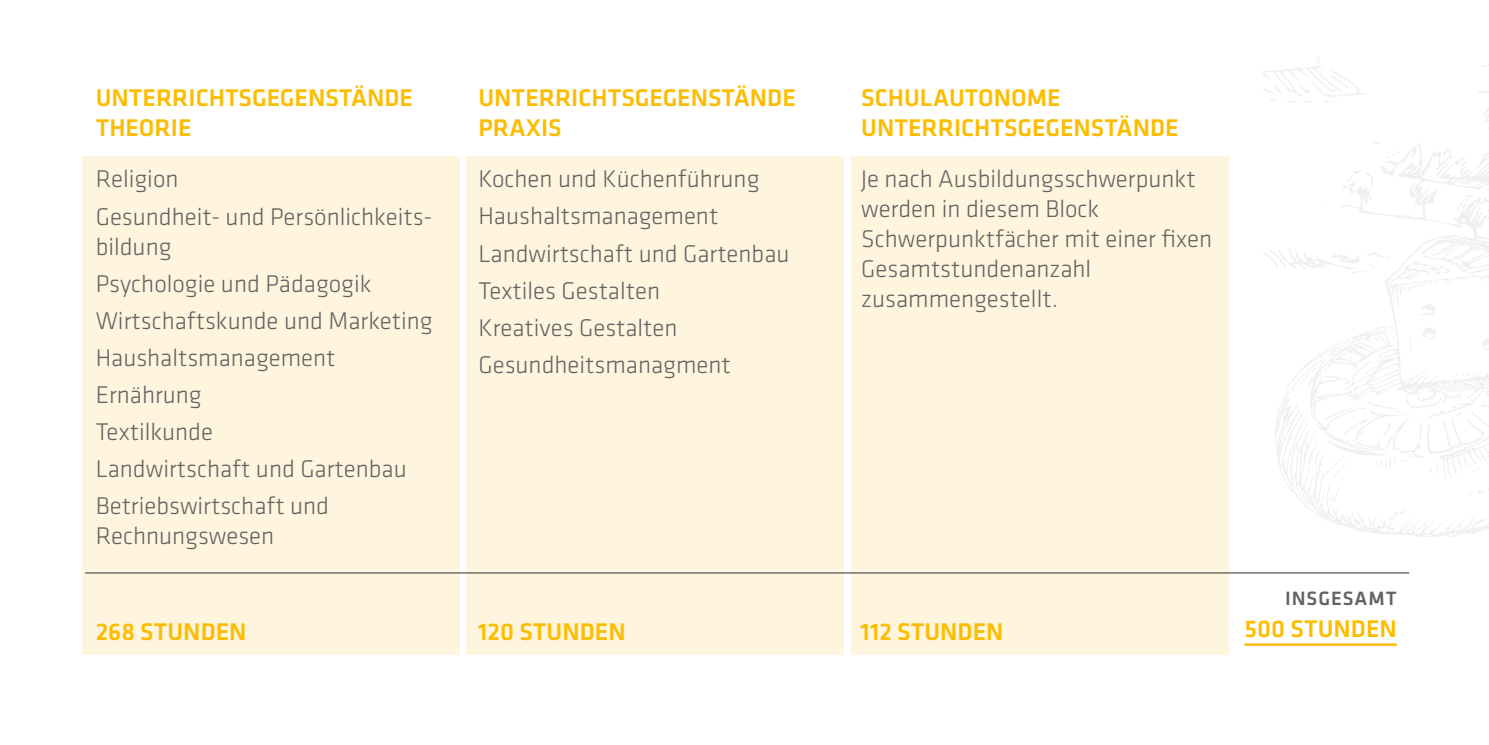
<style>
.page{position:relative;width:1489px;height:745px;background:#fff}
.page>*{position:absolute;margin:0;border:0;box-sizing:border-box;transform-origin:0 0}
.t1{font:300 25px/37px "Klavika";color:#636362}
.t2{font:500 25px/30px "Klavika";color:#fcbd00}
.t3{font:500 20px "Klavika";color:#636362}
</style>
<div class="page">
<svg style="left:1302px;top:242px;width:186px;height:294px"></svg>
<svg style="left:1419px;top:303px;width:16px;height:12px"></svg>
<svg style="left:1408px;top:284px;width:10px;height:8px"></svg>
<svg style="left:1275px;top:325px;width:213px;height:177px"></svg>
<svg style="left:1432px;top:265px;width:34px;height:20px"></svg>
<svg style="left:1479px;top:275px;width:9px;height:14px"></svg>
<svg style="left:1263px;top:248px;width:128px;height:26px"></svg>
<svg style="left:1263px;top:56px;width:225px;height:186px"></svg>
<div style="left:82px;top:156px;width:377px;height:498px;background:#fff5df"></div>
<div style="left:466px;top:156px;width:377px;height:498px;background:#fff5df"></div>
<div style="left:851px;top:156px;width:377px;height:498px;background:#fff5df"></div>
<hr style="left:1244px;top:643px;width:152px;height:2px;background:#fcbd00">
<hr style="left:85px;top:572px;width:1323px;height:1px;background:#565656">
<p class="t2" style="left:96px;top:82px;width:72px">UNTERRICHTSGEGENSTÄNDE<br>THEORIE</p>
<p class="t1" style="left:96px;top:160px;width:338px">Religion<br>Gesundheit- und Persönlichkeits-</p>
<p class="t1" style="left:96px;top:227px;width:338px">bildung<br>Psychologie und Pädagogik<br>Wirtschaftskunde und Marketing<br>Haushaltsmanagement<br>Ernährung<br>Textilkunde<br>Landwirtschaft und Gartenbau<br>Betriebswirtschaft und</p>
<p class="t1" style="left:96px;top:517px;width:180px">Rechnungswesen</p>
<p class="t2" style="left:478px;top:82px;width:73px">UNTERRICHTSGEGENSTÄNDE<br>PRAXIS</p>
<p class="t1" style="left:478px;top:160px;width:312px">Kochen und Küchenführung<br>Haushaltsmanagement<br>Landwirtschaft und Gartenbau<br>Textiles Gestalten<br>Kreatives Gestalten<br>Gesundheitsmanagment</p>
<p class="t2" style="left:861px;top:81px;width:29px">SCHULA</p>
<p class="t2" style="left:949px;top:81px;width:95px">UTONOME</p>
<p class="t2" style="left:861px;top:111px;width:31px">UNTERRICHTS-GEGENSTÄNDE</p>
<p class="t1" style="left:861px;top:164px;width:352px;line-height:30px">Je nach Ausbildungsschwerpunkt werden in diesem Block<br>Schwerpunktfächer mit einer fixen<br>Gesamtstundenanzahl zusammengestellt.</p>
<p class="t2" style="left:96px;top:615px;width:75px">268 STUNDEN</p>
<p class="t2" style="left:478px;top:615px;width:71px">120 STUNDEN</p>
<p class="t2" style="left:860px;top:615px;width:67px">112 STUNDEN</p>
<p class="t3" style="left:1284px;top:584px;width:14px">INSGESAMT</p>
<p class="t2" style="left:1244px;top:612px;width:76px">500 STUNDEN</p>
</div>
